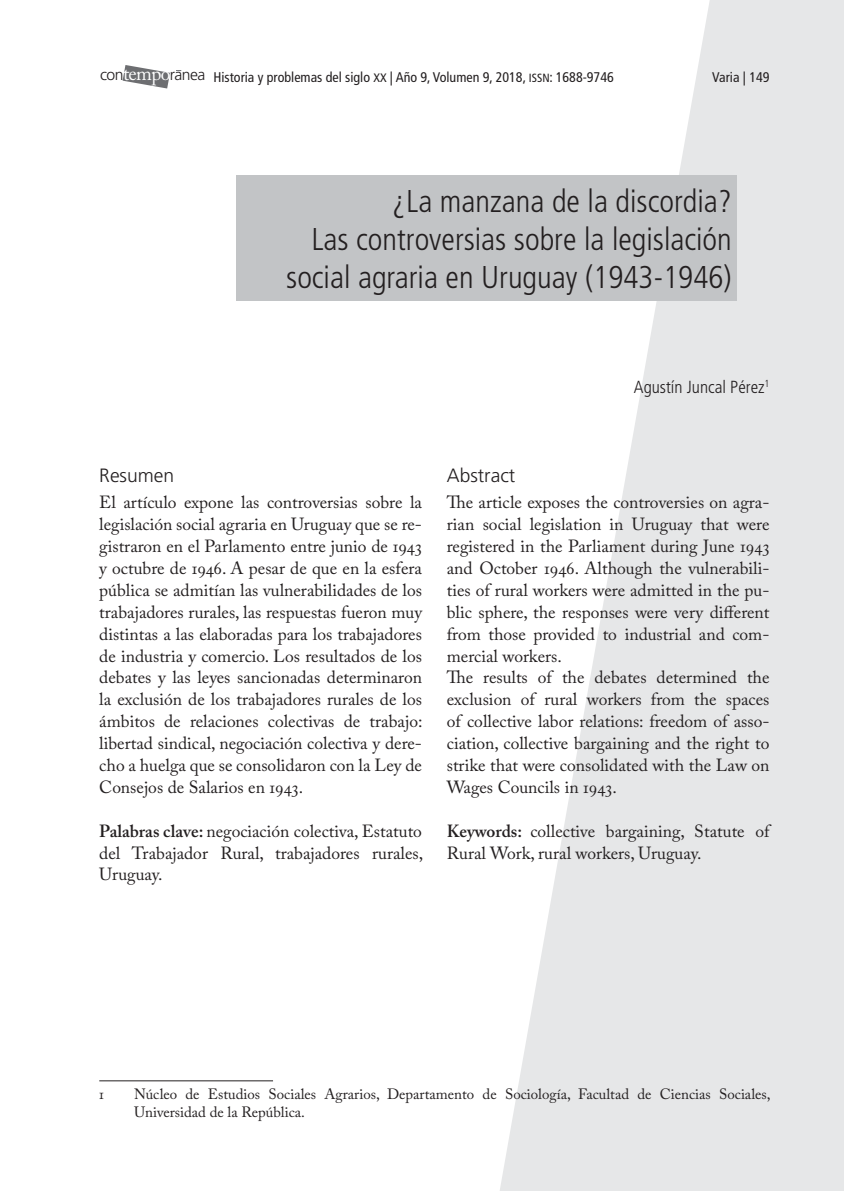
<style>
.page{position:relative;width:844px;height:1191px;background:#fff}
.page>*{position:absolute;margin:0;border:0;box-sizing:border-box;transform-origin:0 0}
.tit_-_Copia{font:300 condensed 31.5px/37.8px "Frutiger";color:#231f20;text-align:right}
.tit{font:300 condensed 31.5px "Frutiger";color:#231f20}
.st02{font:300 19.25px "Frutiger";color:#231f20}
.txt_alemán{font:17.5px/21.9px "Adobe Caslon Pro";color:#231f20;text-align:justify}
.autor{font:300 condensed 17.5px "Frutiger";color:#231f20}
.nota_al_pie{font:14.88px/17.8px "Adobe Caslon Pro";color:#231f20}
.t1{font:condensed 14px "Frutiger";color:#231f20}
.s1{font-weight:300;font-stretch:normal;font-size:15.75px}
.s2{font-family:"Adobe Caslon Pro";font-stretch:normal;font-size:19.6px;color:#fff}
.s3{font-size:12.25px}
.s4{font-family:"Frutiger Cn SC850";font-stretch:normal;font-size:11.9px}
.s5{font-weight:600}
</style>
<div class="page">
<svg style="left:500px;top:0;width:343px;height:1191px;fill:#e6e7e8"></svg>
<svg style="left:122px;top:65px;width:48px;height:23px"></svg>
<hr style="left:99px;top:1080px;width:174px;height:1px;background:#231f20">
<div style="left:236px;top:175px;width:500px;height:126px;background:#c2c4c6"></div>
<p class="t1" style="left:100px;top:69px;width:515px"><span class="s1">con</span><span class="s2">tempo</span><span class="s1">ranea</span> Historia y problemas del siglo <span class="s3">XX</span> | Año 9, Volumen 9, 2018, <span class="s4">ISSN</span>: 1688-9746</p>
<p class="t1" style="left:712px;top:69px;width:59px">Varia | 149</p>
<p class="tit" style="left:392px;top:183px;width:341px">¿La manzana de la discordia?</p>
<p class="tit_-_Copia" style="left:286px;top:221px;width:447px">Las controversias sobre la legislación social agraria en Uruguay (1943-1946)</p>
<p class="autor" style="left:633px;top:377px;width:137px">Agustín Juncal Pérez<sup>1</sup></p>
<p class="st02" style="left:99px;top:464px;width:76px">Resumen</p>
<p class="txt_alemán" style="left:99px;top:491px;width:324px">El artículo expone las controversias sobre la legislación social agraria en Uruguay que se re&shy;gistraron en el Parlamento entre junio de 1943 y octubre de 1946. A pesar de que en la esfera pública se admitían las vulnerabilidades de los trabajadores rurales, las respuestas fueron muy distintas a las elaboradas para los trabajadores de industria y comercio. Los resultados de los debates y las leyes sancionadas determinaron la exclusión de los trabajadores rurales de los ámbitos de relaciones colectivas de trabajo: libertad sindical, negociación colectiva y dere&shy;cho a huelga que se consolidaron con la Ley de Consejos de Salarios en 1943.</p>
<p class="txt_alemán" style="left:99px;top:819px;width:325px"><span class="s5">Palabras clave:</span> negociación colectiva, Estatuto del Trabajador Rural, trabajadores rurales, Uruguay.</p>
<p class="st02" style="left:446px;top:464px;width:70px">Abstract</p>
<p class="txt_alemán" style="left:446px;top:491px;width:324px">The article exposes the controversies on agra&shy;rian social legislation in Uruguay that were registered in the Parliament during June 1943 and October 1946. Although the vulnerabili&shy;ties of rural workers were admitted in the pu&shy;blic sphere, the responses were very different from those provided to industrial and com&shy;mercial workers.</p>
<p class="txt_alemán" style="left:446px;top:666px;width:324px">The results of the debates determined the exclusion of rural workers from the spaces of collective labor relations: freedom of asso&shy;ciation, collective bargaining and the right to strike that were consolidated with the Law on Wages Councils in 1943.</p>
<p class="txt_alemán" style="left:446px;top:819px;width:326px"><span class="s5">Keywords:</span> collective bargaining, Statute of<br>Rural Work, rural workers, Uruguay.</p>
<p class="nota_al_pie" style="left:99px;top:1084px;width:6px">1</p>
<p class="nota_al_pie" style="left:134px;top:1084px;width:638px">Núcleo de Estudios Sociales Agrarios, Departamento de Sociología, Facultad de Ciencias Sociales,<br>Universidad de la República.</p>
</div>
